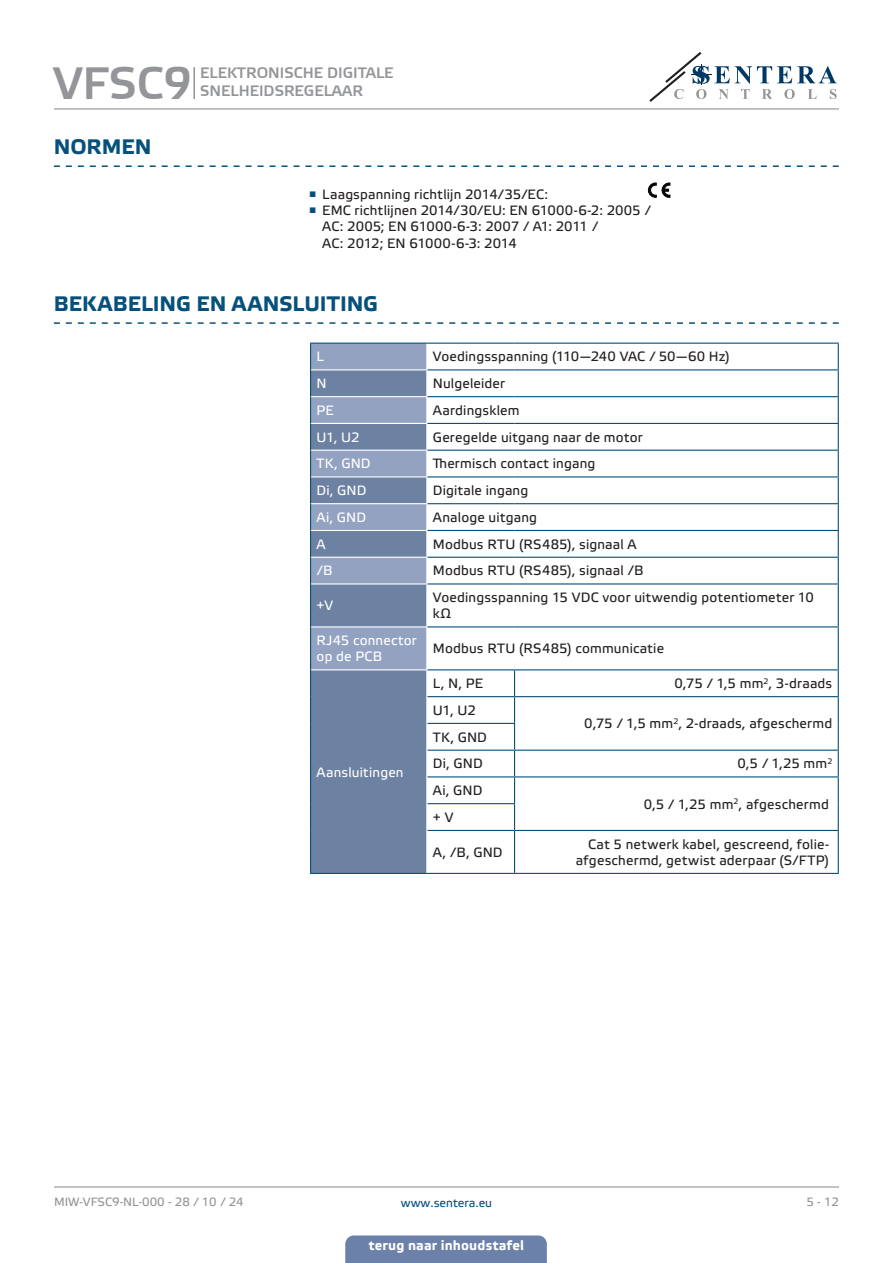
<style>
.page{position:relative;width:893px;height:1263px;background:#fff}
.page>*{position:absolute;margin:0;border:0;box-sizing:border-box;transform-origin:0 0}
.t1{font:45px "Etelka Medium Pro";color:#939598}
.t2{font:700 21px "Etelka Text Pro";letter-spacing:.005em;color:#06517c}
.t3{font:15px/18px "Etelka Medium Pro";color:#939598}
.table_text{font:13.5px/16.2px "Etelka Text Pro";letter-spacing:.015em;color:#231f20}
.TABLE_TEXT_WHITE{font:13.5px/16.2px "Etelka Text Pro";letter-spacing:.015em;color:#fff}
.t4{font:700 13.5px "Etelka Text Pro";letter-spacing:.01em;color:#fff}
.t5{font:12px "Etelka Text Pro";color:#939598}
.t6{font:12px "Etelka Text Pro";color:#06517c}
</style>
<div class="page">
<hr style="left:54px;top:108px;width:785px;height:1px;background:#939598">
<hr style="left:54px;top:1186px;width:785px;height:1px;background:#939598">
<svg style="left:649px;top:52px;width:188px;height:50px"></svg>
<div style="left:345px;top:1235px;width:202px;height:28px;background:#6c81aa"></div>
<svg style="left:54px;top:165px;width:785px;height:2px"></svg>
<svg style="left:54px;top:322px;width:785px;height:2px"></svg>
<svg style="left:648px;top:183px;width:8px;height:15px"></svg>
<svg style="left:662px;top:183px;width:8px;height:14px"></svg>
<svg style="left:427px;top:344px;width:411px;height:529px"></svg>
<div style="left:311px;top:830px;width:115px;height:43px;background:#6d81a2"></div>
<svg style="left:838px;top:344px;width:1px;height:239px"></svg>
<hr style="left:838px;top:584px;width:1px;height:42px;background:#06517c">
<hr style="left:838px;top:627px;width:1px;height:42px;background:#06517c">
<hr style="left:310px;top:830px;width:1px;height:43px;background:#06517c">
<hr style="left:310px;top:873px;width:117px;height:1px;background:#06517c">
<hr style="left:427px;top:696px;width:88px;height:1px;background:#06517c">
<hr style="left:515px;top:696px;width:324px;height:1px;background:#06517c">
<hr style="left:427px;top:723px;width:88px;height:1px;background:#06517c">
<hr style="left:427px;top:750px;width:88px;height:1px;background:#06517c">
<hr style="left:515px;top:750px;width:324px;height:1px;background:#06517c">
<hr style="left:427px;top:776px;width:88px;height:1px;background:#06517c">
<hr style="left:515px;top:776px;width:324px;height:1px;background:#06517c">
<svg style="left:838px;top:670px;width:1px;height:160px"></svg>
<hr style="left:427px;top:803px;width:88px;height:1px;background:#06517c">
<svg style="left:514px;top:670px;width:1px;height:160px"></svg>
<svg style="left:310px;top:343px;width:117px;height:487px;background:#7d8faf"></svg>
<hr style="left:427px;top:830px;width:88px;height:1px;background:#06517c">
<hr style="left:515px;top:830px;width:324px;height:1px;background:#06517c">
<hr style="left:514px;top:831px;width:1px;height:42px;background:#06517c">
<hr style="left:838px;top:831px;width:1px;height:42px;background:#06517c">
<hr style="left:427px;top:873px;width:88px;height:1px;background:#06517c">
<hr style="left:515px;top:873px;width:324px;height:1px;background:#06517c">
<hr style="left:427px;top:343px;width:88px;height:1px;background:#06517c">
<hr style="left:515px;top:343px;width:324px;height:1px;background:#06517c">
<hr style="left:427px;top:369px;width:88px;height:1px;background:#06517c">
<hr style="left:515px;top:369px;width:324px;height:1px;background:#06517c">
<hr style="left:427px;top:396px;width:88px;height:1px;background:#06517c">
<hr style="left:515px;top:396px;width:324px;height:1px;background:#06517c">
<hr style="left:427px;top:423px;width:88px;height:1px;background:#06517c">
<hr style="left:515px;top:423px;width:324px;height:1px;background:#06517c">
<hr style="left:427px;top:450px;width:88px;height:1px;background:#06517c">
<hr style="left:515px;top:450px;width:324px;height:1px;background:#06517c">
<hr style="left:427px;top:476px;width:88px;height:1px;background:#06517c">
<hr style="left:515px;top:476px;width:324px;height:1px;background:#06517c">
<hr style="left:427px;top:503px;width:88px;height:1px;background:#06517c">
<hr style="left:515px;top:503px;width:324px;height:1px;background:#06517c">
<hr style="left:427px;top:530px;width:88px;height:1px;background:#06517c">
<hr style="left:515px;top:530px;width:324px;height:1px;background:#06517c">
<hr style="left:427px;top:557px;width:88px;height:1px;background:#06517c">
<hr style="left:515px;top:557px;width:324px;height:1px;background:#06517c">
<hr style="left:427px;top:583px;width:88px;height:1px;background:#06517c">
<hr style="left:515px;top:583px;width:324px;height:1px;background:#06517c">
<hr style="left:427px;top:626px;width:88px;height:1px;background:#06517c">
<hr style="left:515px;top:626px;width:324px;height:1px;background:#06517c">
<hr style="left:427px;top:669px;width:88px;height:1px;background:#06517c">
<hr style="left:515px;top:669px;width:324px;height:1px;background:#06517c">
<hr style="left:193px;top:67px;width:2px;height:32px;background:#939598">
<h1 class="t1" style="left:53px;top:59px;width:140px">VFSC9</h1>
<p class="t3" style="left:200px;top:65px;width:195px">ELEKTRONISCHE DIGITALE<br>SNELHEIDSREGELAAR</p>
<p class="t2" style="left:54px;top:135px;width:99px">NORMEN</p>
<p class="table_text" style="left:309px;top:187px;width:241px"><sup>■</sup> Laagspanning richtlijn 2014/35/EC:</p>
<p class="table_text" style="left:322px;top:203px;width:330px;text-indent:-13px"><sup>■</sup> EMC richtlijnen 2014/30/EU: EN 61000-6-2: 2005 /<br>AC: 2005; EN 61000-6-3: 2007 / A1: 2011 /<br>AC: 2012; EN 61000-6-3: 2014</p>
<p class="t2" style="left:54px;top:292px;width:326px">BEKABELING EN AANSLUITING</p>
<p class="TABLE_TEXT_WHITE" style="left:317px;top:349px;width:9px">L</p>
<p class="table_text" style="left:433px;top:349px;width:298px">Voedingsspanning (110—240 VAC / 50—60 Hz)</p>
<p class="TABLE_TEXT_WHITE" style="left:317px;top:376px;width:12px">N</p>
<p class="table_text" style="left:433px;top:376px;width:73px">Nulgeleider</p>
<p class="TABLE_TEXT_WHITE" style="left:317px;top:403px;width:19px">PE</p>
<p class="table_text" style="left:433px;top:403px;width:88px">Aardingsklem</p>
<p class="TABLE_TEXT_WHITE" style="left:317px;top:430px;width:45px">U1, U2</p>
<p class="table_text" style="left:433px;top:430px;width:211px">Geregelde uitgang naar de motor</p>
<p class="TABLE_TEXT_WHITE" style="left:317px;top:456px;width:56px">TK, GND</p>
<p class="table_text" style="left:433px;top:456px;width:164px">Thermisch contact ingang</p>
<p class="TABLE_TEXT_WHITE" style="left:317px;top:483px;width:51px">Di, GND</p>
<p class="table_text" style="left:433px;top:483px;width:97px">Digitale ingang</p>
<p class="TABLE_TEXT_WHITE" style="left:317px;top:510px;width:51px">Ai, GND</p>
<p class="table_text" style="left:433px;top:510px;width:106px">Analoge uitgang</p>
<p class="TABLE_TEXT_WHITE" style="left:317px;top:537px;width:11px">A</p>
<p class="table_text" style="left:433px;top:537px;width:205px">Modbus RTU (RS485), signaal A</p>
<p class="TABLE_TEXT_WHITE" style="left:317px;top:563px;width:18px">/B</p>
<p class="table_text" style="left:433px;top:563px;width:212px">Modbus RTU (RS485), signaal /B</p>
<p class="TABLE_TEXT_WHITE" style="left:317px;top:598px;width:18px">+V</p>
<p class="table_text" style="left:433px;top:590px;width:383px">Voedingsspanning 15 VDC voor uitwendig potentiometer 10 kΩ</p>
<p class="TABLE_TEXT_WHITE" style="left:317px;top:633px;width:102px">RJ45 connector op de PCB</p>
<p class="table_text" style="left:433px;top:641px;width:233px">Modbus RTU (RS485) communicatie</p>
<p class="TABLE_TEXT_WHITE" style="left:317px;top:764px;width:89px">Aansluitingen</p>
<p class="table_text" style="left:433px;top:676px;width:52px">L, N, PE</p>
<p class="table_text" style="left:674px;top:676px;width:159px">0,75 / 1,5 mm<sup>2</sup>, 3-draads</p>
<p class="table_text" style="left:433px;top:703px;width:45px">U1, U2</p>
<p class="table_text" style="left:584px;top:716px;width:249px">0,75 / 1,5 mm<sup>2</sup>, 2-draads, afgeschermd</p>
<p class="table_text" style="left:433px;top:730px;width:56px">TK, GND</p>
<p class="table_text" style="left:433px;top:756px;width:51px">Di, GND</p>
<p class="table_text" style="left:737px;top:756px;width:96px">0,5 / 1,25 mm<sup>2</sup></p>
<p class="table_text" style="left:433px;top:783px;width:51px">Ai, GND</p>
<p class="table_text" style="left:644px;top:797px;width:187px">0,5 / 1,25 mm<sup>2</sup>, afgeschermd</p>
<p class="table_text" style="left:433px;top:810px;width:22px">+ V</p>
<p class="table_text" style="left:433px;top:845px;width:71px">A, /B, GND</p>
<p class="table_text" style="left:576px;top:837px;width:255px;text-align:right">Cat 5 netwerk kabel, gescreend, folie&shy;afgeschermd, getwist aderpaar (S/FTP)</p>
<p class="t5" style="left:54px;top:1195px;width:191px">MIW-VFSC9-NL-000 - 28 / 10 / 24</p>
<p class="t6" style="left:401px;top:1196px;width:93px">www.sentera.eu</p>
<p class="t5" style="left:806px;top:1195px;width:34px">5 - 12</p>
<p class="t4" style="left:369px;top:1238px;width:157px">terug naar inhoudstafel</p>
</div>
